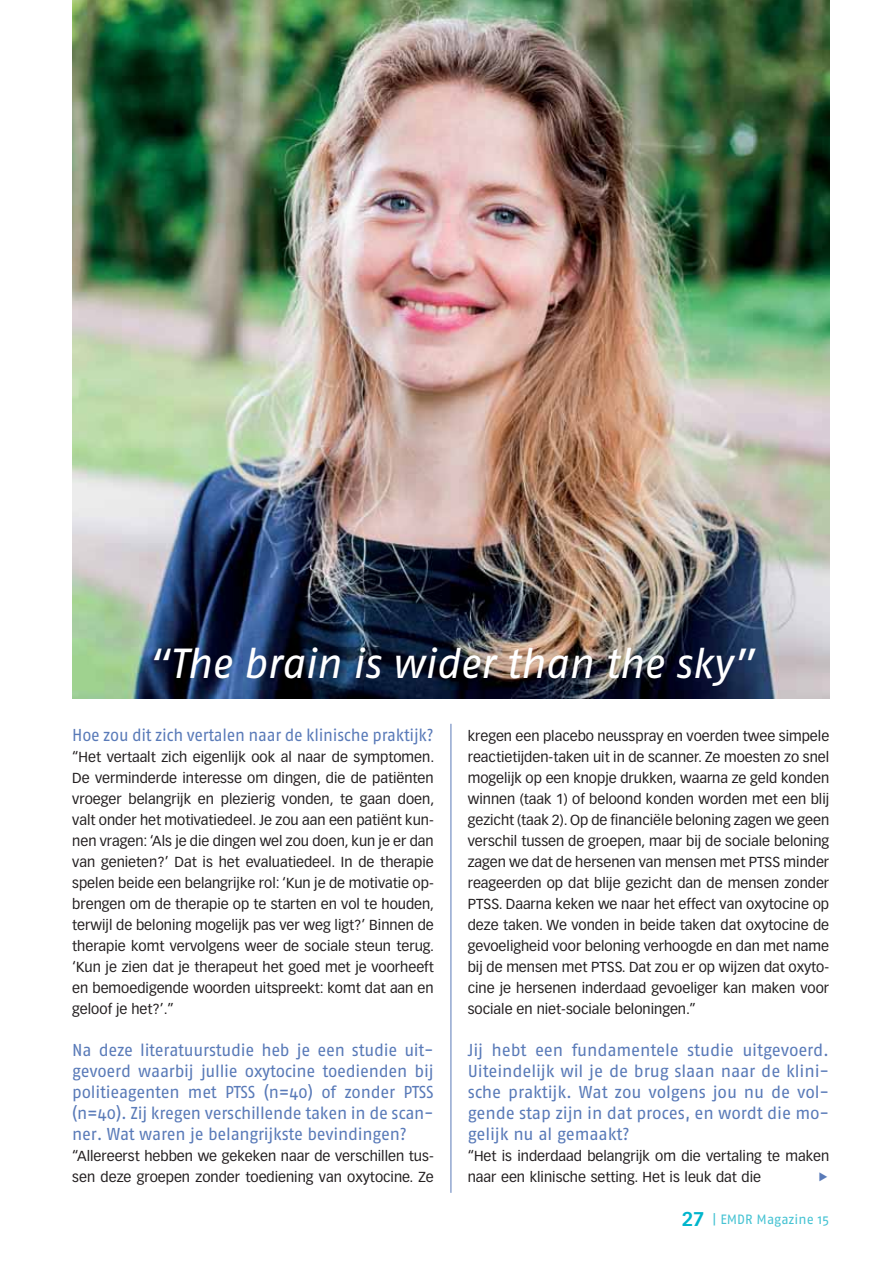
<style>
.page{position:relative;width:893px;height:1263px;background:#fff}
.page>*{position:absolute;margin:0;border:0;box-sizing:border-box;transform-origin:0 0}
.t1{font:italic 42px "Fago No";letter-spacing:-.015em;color:#fff}
.t2{font:17.25px/21px "Fago No";letter-spacing:-.015em;color:#597ab8;text-align:justify}
.t3{font:17.25px "Fago No";letter-spacing:-.015em;color:#597ab8;scale:.95 1}
.t4{font:14.25px/21px "Vectora LH";color:#231f20;text-align:justify}
.t5{font:13.5px "Fago No";color:#46c3d3}
.s1{font-family:"Vectora LH";font-weight:700;font-size:19.5px;color:#00b5cc}
</style>
<div class="page">
<img style="left:72px;top:0;width:757px;height:699px">
<hr style="left:451px;top:724px;width:1px;height:469px;background:#597ab8">
<h1 class="t1" style="left:148px;top:645px;width:608px">“The brain is wider than the sky”</h1>
<p class="t3" style="left:72px;top:727px;width:382px">Hoe zou dit zich vertalen naar de klinische praktijk?</p>
<p class="t4" style="left:72px;top:747px;width:363px">“Het vertaalt zich eigenlijk ook al naar de symptomen.<br>De verminderde interesse om dingen, die de patiënten vroeger belangrijk en plezierig vonden, te gaan doen, valt onder het motivatiedeel. Je zou aan een patiënt kun&shy;nen vragen: ‘Als je die dingen wel zou doen, kun je er dan van genieten?’ Dat is het evaluatiedeel. In de therapie spelen beide een belangrijke rol: ‘Kun je de motivatie op&shy;brengen om de therapie op te starten en vol te houden, terwijl de beloning mogelijk pas ver weg ligt?’ Binnen de therapie komt vervolgens weer de sociale steun terug. ‘Kun je zien dat je therapeut het goed met je voorheeft en bemoedigende woorden uitspreekt: komt dat aan en geloof je het?’.”</p>
<p class="t2" style="left:72px;top:1041px;width:363px">Na deze literatuurstudie heb je een studie uit&shy;gevoerd waarbij jullie oxytocine toedienden bij politieagenten met PTSS (n=40) of zonder PTSS (n=40). Zij kregen verschillende taken in de scan&shy;ner. Wat waren je belangrijkste bevindingen?</p>
<p class="t4" style="left:72px;top:1146px;width:363px">“Allereerst hebben we gekeken naar de verschillen tus&shy;sen deze groepen zonder toediening van oxytocine. Ze</p>
<p class="t4" style="left:468px;top:726px;width:363px">kregen een placebo neusspray en voerden twee simpele reactietijden-taken uit in de scanner. Ze moesten zo snel mogelijk op een knopje drukken, waarna ze geld konden winnen (taak 1) of beloond konden worden met een blij gezicht (taak 2). Op de financiële beloning zagen we geen verschil tussen de groepen, maar bij de sociale beloning zagen we dat de hersenen van mensen met PTSS minder reageerden op dat blije gezicht dan de mensen zonder PTSS. Daarna keken we naar het effect van oxytocine op deze taken. We vonden in beide taken dat oxytocine de gevoeligheid voor beloning verhoogde en dan met name bij de mensen met PTSS. Dat zou er op wijzen dat oxyto&shy;cine je hersenen inderdaad gevoeliger kan maken voor sociale en niet-sociale beloningen.”</p>
<p class="t2" style="left:468px;top:1041px;width:363px">Jij hebt een fundamentele studie uitgevoerd.<br>Uiteindelijk wil je de brug slaan naar de klini&shy;sche praktijk. Wat zou volgens jou nu de vol&shy;gende stap zijn in dat proces, en wordt die mo&shy;gelijk nu al gemaakt?</p>
<p class="t4" style="left:468px;top:1146px;width:363px">“Het is inderdaad belangrijk om die vertaling te maken naar een klinische setting. Het is leuk dat die</p>
<p class="t5" style="left:682px;top:1213px;width:149px"><span class="s1">27</span> | EMDR Magazine 15</p>
</div>
